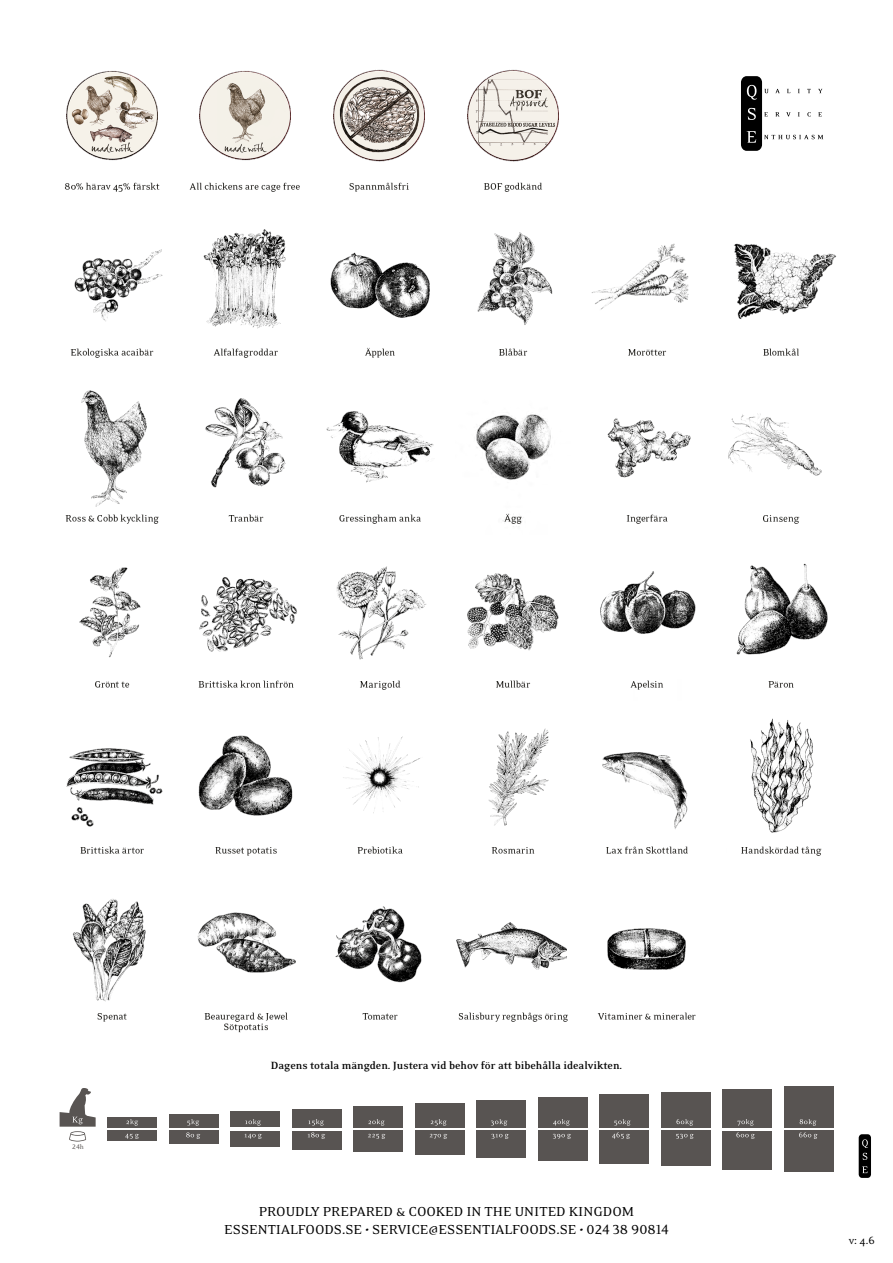
<style>
.page{position:relative;width:893px;height:1263px;background:#fff}
.page>*{position:absolute;margin:0;border:0;box-sizing:border-box;transform-origin:0 0}
.t1{font:15px/18px "Eidetic Neo OT";color:#000;text-align:center}
.t2{font:700 12px "Eidetic Neo OT";color:#000}
.t3{font:12px "Eidetic Neo OT";color:#000}
.t4{font:7.5px "Eidetic Neo OT";color:#585452}
</style>
<div class="page">
<div style="left:107px;top:1117px;width:50px;height:10px;background:#585452"></div>
<div style="left:107px;top:1130px;width:50px;height:11px;background:#585452"></div>
<div style="left:169px;top:1114px;width:50px;height:13px;background:#585452"></div>
<div style="left:169px;top:1130px;width:50px;height:14px;background:#585452"></div>
<div style="left:230px;top:1111px;width:50px;height:16px;background:#585452"></div>
<div style="left:230px;top:1130px;width:50px;height:16px;background:#585452"></div>
<div style="left:292px;top:1108px;width:50px;height:19px;background:#585452"></div>
<div style="left:292px;top:1130px;width:50px;height:19px;background:#585452"></div>
<div style="left:353px;top:1106px;width:50px;height:21px;background:#585452"></div>
<div style="left:353px;top:1130px;width:50px;height:22px;background:#585452"></div>
<div style="left:415px;top:1103px;width:50px;height:24px;background:#585452"></div>
<div style="left:415px;top:1130px;width:50px;height:25px;background:#585452"></div>
<div style="left:476px;top:1100px;width:50px;height:27px;background:#585452"></div>
<div style="left:476px;top:1130px;width:50px;height:28px;background:#585452"></div>
<div style="left:538px;top:1097px;width:50px;height:30px;background:#585452"></div>
<div style="left:538px;top:1130px;width:50px;height:31px;background:#585452"></div>
<div style="left:599px;top:1094px;width:50px;height:33px;background:#585452"></div>
<div style="left:599px;top:1130px;width:50px;height:33px;background:#585452"></div>
<div style="left:661px;top:1092px;width:50px;height:35px;background:#585452"></div>
<div style="left:661px;top:1130px;width:50px;height:36px;background:#585452"></div>
<div style="left:722px;top:1089px;width:50px;height:38px;background:#585452"></div>
<div style="left:722px;top:1130px;width:50px;height:39px;background:#585452"></div>
<div style="left:784px;top:1086px;width:49px;height:41px;background:#585452"></div>
<div style="left:784px;top:1130px;width:49px;height:42px;background:#585452"></div>
<svg style="left:60px;top:1088px;width:36px;height:53px"></svg>
<svg style="left:126px;top:1119px;width:12px;height:7px"></svg>
<svg style="left:125px;top:1133px;width:14px;height:6px"></svg>
<svg style="left:187px;top:1119px;width:12px;height:7px"></svg>
<svg style="left:186px;top:1132px;width:14px;height:7px"></svg>
<svg style="left:245px;top:1119px;width:16px;height:7px"></svg>
<svg style="left:244px;top:1134px;width:18px;height:5px"></svg>
<svg style="left:308px;top:1119px;width:16px;height:7px"></svg>
<svg style="left:308px;top:1132px;width:17px;height:7px"></svg>
<svg style="left:368px;top:1119px;width:17px;height:7px"></svg>
<svg style="left:368px;top:1133px;width:17px;height:6px"></svg>
<svg style="left:431px;top:1119px;width:16px;height:7px"></svg>
<svg style="left:430px;top:1134px;width:17px;height:5px"></svg>
<svg style="left:491px;top:1119px;width:16px;height:7px"></svg>
<svg style="left:491px;top:1134px;width:18px;height:5px"></svg>
<svg style="left:553px;top:1119px;width:17px;height:7px"></svg>
<svg style="left:553px;top:1134px;width:18px;height:5px"></svg>
<svg style="left:614px;top:1119px;width:17px;height:7px"></svg>
<svg style="left:612px;top:1132px;width:18px;height:7px"></svg>
<svg style="left:676px;top:1119px;width:17px;height:7px"></svg>
<svg style="left:676px;top:1133px;width:18px;height:6px"></svg>
<svg style="left:737px;top:1119px;width:17px;height:7px"></svg>
<svg style="left:736px;top:1132px;width:19px;height:7px"></svg>
<svg style="left:800px;top:1119px;width:16px;height:7px"></svg>
<svg style="left:799px;top:1132px;width:18px;height:7px"></svg>
<img style="left:64px;top:71px;width:96px;height:121px">
<img style="left:189px;top:71px;width:111px;height:121px">
<img style="left:333px;top:69px;width:92px;height:123px">
<img style="left:467px;top:69px;width:92px;height:123px">
<div style="left:859px;top:1134px;width:12px;height:44px;background:#000;border-radius:4px"></div>
<svg style="left:862px;top:1166px;width:6px;height:7px"></svg>
<svg style="left:862px;top:1139px;width:6px;height:21px"></svg>
<div style="left:741px;top:76px;width:21px;height:75px;background:#000;border-radius:6px"></div>
<svg style="left:747px;top:131px;width:9px;height:12px"></svg>
<svg style="left:748px;top:108px;width:8px;height:12px"></svg>
<svg style="left:747px;top:85px;width:10px;height:15px"></svg>
<svg style="left:764px;top:89px;width:5px;height:4px"></svg>
<svg style="left:775px;top:89px;width:5px;height:4px"></svg>
<svg style="left:764px;top:112px;width:4px;height:4px"></svg>
<svg style="left:775px;top:112px;width:4px;height:4px"></svg>
<svg style="left:786px;top:112px;width:4px;height:5px"></svg>
<svg style="left:807px;top:112px;width:4px;height:5px"></svg>
<svg style="left:818px;top:112px;width:4px;height:4px"></svg>
<svg style="left:764px;top:135px;width:59px;height:4px"></svg>
<img style="left:597px;top:928px;width:99px;height:92px">
<img style="left:456px;top:922px;width:112px;height:100px">
<img style="left:335px;top:906px;width:87px;height:114px">
<img style="left:197px;top:912px;width:99px;height:120px">
<img style="left:73px;top:899px;width:73px;height:123px">
<img style="left:741px;top:718px;width:81px;height:138px">
<img style="left:602px;top:752px;width:86px;height:102px">
<img style="left:488px;top:728px;width:61px;height:126px">
<img style="left:343px;top:736px;width:77px;height:118px">
<img style="left:198px;top:735px;width:95px;height:121px">
<img style="left:66px;top:748px;width:97px;height:106px">
<img style="left:736px;top:563px;width:92px;height:125px">
<img style="left:600px;top:571px;width:96px;height:119px">
<img style="left:467px;top:573px;width:92px;height:115px">
<img style="left:336px;top:566px;width:91px;height:124px">
<img style="left:203px;top:229px;width:83px;height:129px">
<img style="left:198px;top:577px;width:99px;height:111px">
<img style="left:79px;top:567px;width:62px;height:121px">
<img style="left:728px;top:413px;width:94px;height:111px">
<img style="left:607px;top:418px;width:84px;height:106px">
<img style="left:476px;top:414px;width:75px;height:113px">
<img style="left:326px;top:411px;width:108px;height:113px">
<img style="left:205px;top:398px;width:81px;height:124px">
<img style="left:65px;top:390px;width:94px;height:134px">
<img style="left:734px;top:243px;width:103px;height:113px">
<img style="left:591px;top:243px;width:98px;height:113px">
<img style="left:477px;top:232px;width:76px;height:124px">
<img style="left:330px;top:252px;width:100px;height:106px">
<img style="left:70px;top:249px;width:93px;height:109px">
<p class="t4" style="left:72px;top:1142px;width:13px">24h</p>
<p class="t2" style="left:271px;top:1059px;width:353px">Dagens totala mängden. Justera vid behov för att bibehålla idealvikten.</p>
<p class="t1" style="left:224px;top:1203px;width:446px">PROUDLY PREPARED &amp; COOKED IN THE UNITED KINGDOM<br>ESSENTIALFOODS.SE • SERVICE@ESSENTIALFOODS.SE • 024 38 90814</p>
<p class="t3" style="left:849px;top:1235px;width:28px">v: 4.6</p>
</div>
